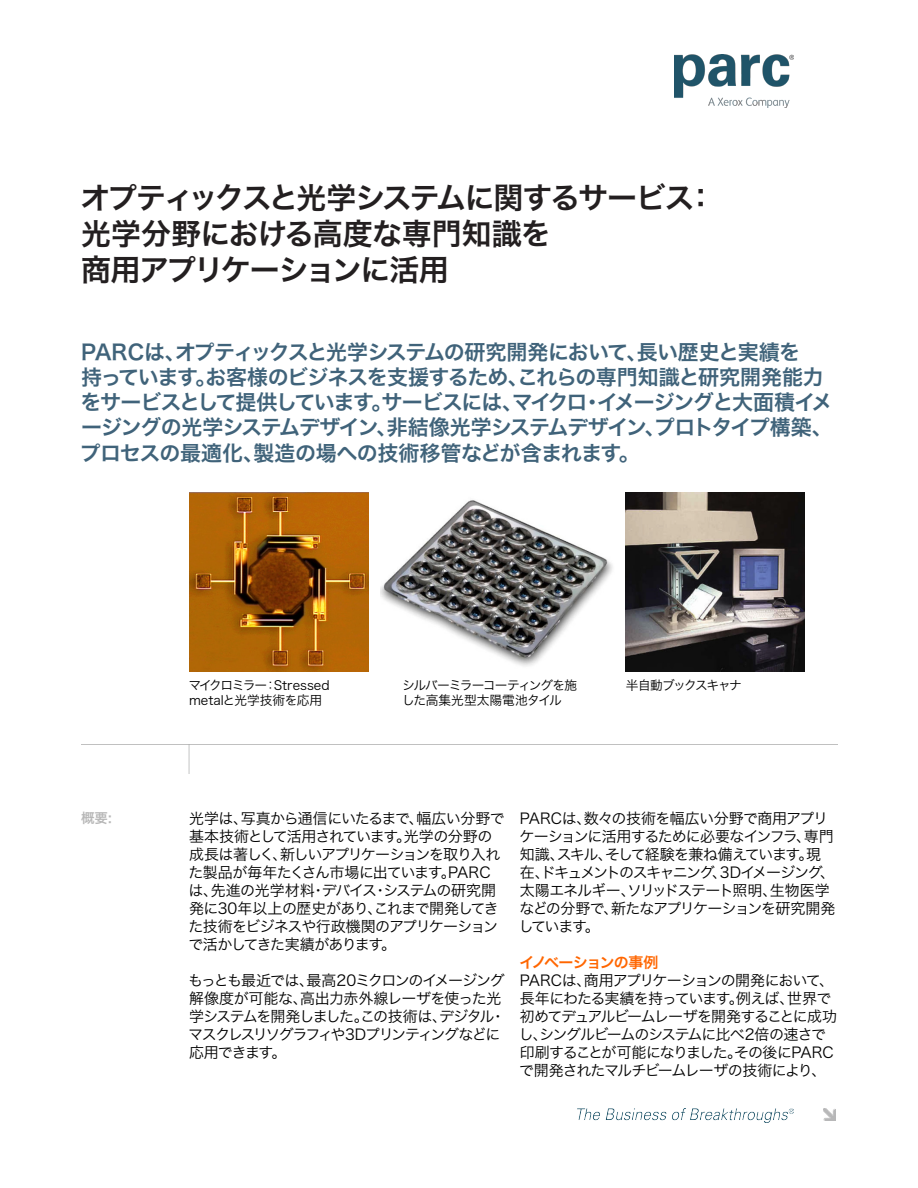
<style>
.page{position:relative;width:918px;height:1188px;background:#fff}
.page>*{position:absolute;margin:0;border:0;box-sizing:border-box;transform-origin:0 0}
.t1{font:30px/36px "Hira Kaku Pro W6";letter-spacing:-.045em;color:#231f20}
.t2{font:21px/25.2px "Hira Kaku Pro W6";letter-spacing:-.05em;color:#40637a}
.t3{font:15px/18px "Hira Kaku Pro W3";letter-spacing:-.07em;color:#000}
.t4{font:13.5px "Hira Kaku Pro W6";color:#b7b7b7}
.t5{font:12.75px/15.3px "Hira Kaku Pro W3";color:#000}
.t6{font:12.75px/15.3px "Hira Kaku Pro W3";letter-spacing:-.05em;color:#000}
.t7{font:12.75px "Hira Kaku Pro W3";letter-spacing:-.115em;color:#000}
.s1{font-family:"Hira Kaku Pro W6";color:#f60}
</style>
<div class="page">
<svg style="left:824px;top:1108px;width:12px;height:13px"></svg>
<img style="left:675px;top:55px;width:119px;height:52px">
<img style="left:578px;top:1108px;width:216px;height:14px">
<img style="left:189px;top:492px;width:179px;height:179px">
<img style="left:380px;top:500px;width:233px;height:166px">
<img style="left:625px;top:492px;width:179px;height:179px">
<p class="t1" style="left:80px;top:178px;width:637px">オプティックスと光学システムに関するサービス：</p>
<p class="t1" style="left:81px;top:214px;width:471px">光学分野における高度な専門知識を商用アプリケーションに活用</p>
<p class="t2" style="left:80px;top:338px;width:755px">PARCは、オプティックスと光学システムの研究開発において、長い歴史と実績を<br>持っています。お客様のビジネスを支援するため、これらの専門知識と研究開発能力をサービスとして提供しています。サービスには、マイクロ・イメージングと大面積イメージングの光学システムデザイン、非結像光学システムデザイン、プロトタイプ構築、プロセスの最適化、製造の場への技術移管などが含まれます。</p>
<p class="t5" style="left:188px;top:677px;width:143px">マイクロミラー：Stressed metalと光学技術を応用</p>
<p class="t6" style="left:402px;top:677px;width:177px">シルバーミラーコーティングを施した高集光型太陽電池タイル</p>
<p class="t7" style="left:626px;top:674px;width:118px">半自動ブックスキャナ</p>
<p class="t4" style="left:81px;top:805px;width:32px">概要:</p>
<p class="t3" style="left:188px;top:808px;width:318px">光学は、写真から通信にいたるまで、幅広い分野で基本技術として活用されています。光学の分野の成長は著しく、新しいアプリケーションを取り入れた製品が毎年たくさん市場に出ています。PARCは、先進の光学材料・デバイス・システムの研究開発に30年以上の歴史があり、これまで開発してきた技術をビジネスや行政機関のアプリケーションで活かしてきた実績があります。</p>
<p class="t3" style="left:188px;top:970px;width:319px">もっとも最近では、最高20ミクロンのイメージング解像度が可能な、高出力赤外線レーザを使った光学システムを開発しました。この技術は、デジタル・マスクレスリソグラフィや3Dプリンティングなどに応用できます。</p>
<p class="t3" style="left:519px;top:808px;width:318px">PARCは、数々の技術を幅広い分野で商用アプリケーションに活用するために必要なインフラ、専門知識、スキル、そして経験を兼ね備えています。現在、ドキュメントのスキャニング、3Dイメージング、太陽エネルギー、ソリッドステート照明、生物医学などの分野で、新たなアプリケーションを研究開発しています。</p>
<p class="t3" style="left:519px;top:952px;width:320px"><span class="s1">イノベーションの事例<br></span>PARCは、商用アプリケーションの開発において、長年にわたる実績を持っています。例えば、世界で初めてデュアルビームレーザを開発することに成功し、シングルビームのシステムに比べ2倍の速さで印刷することが可能になりました。その後にPARCで開発されたマルチビームレーザの技術により、</p>
</div>
